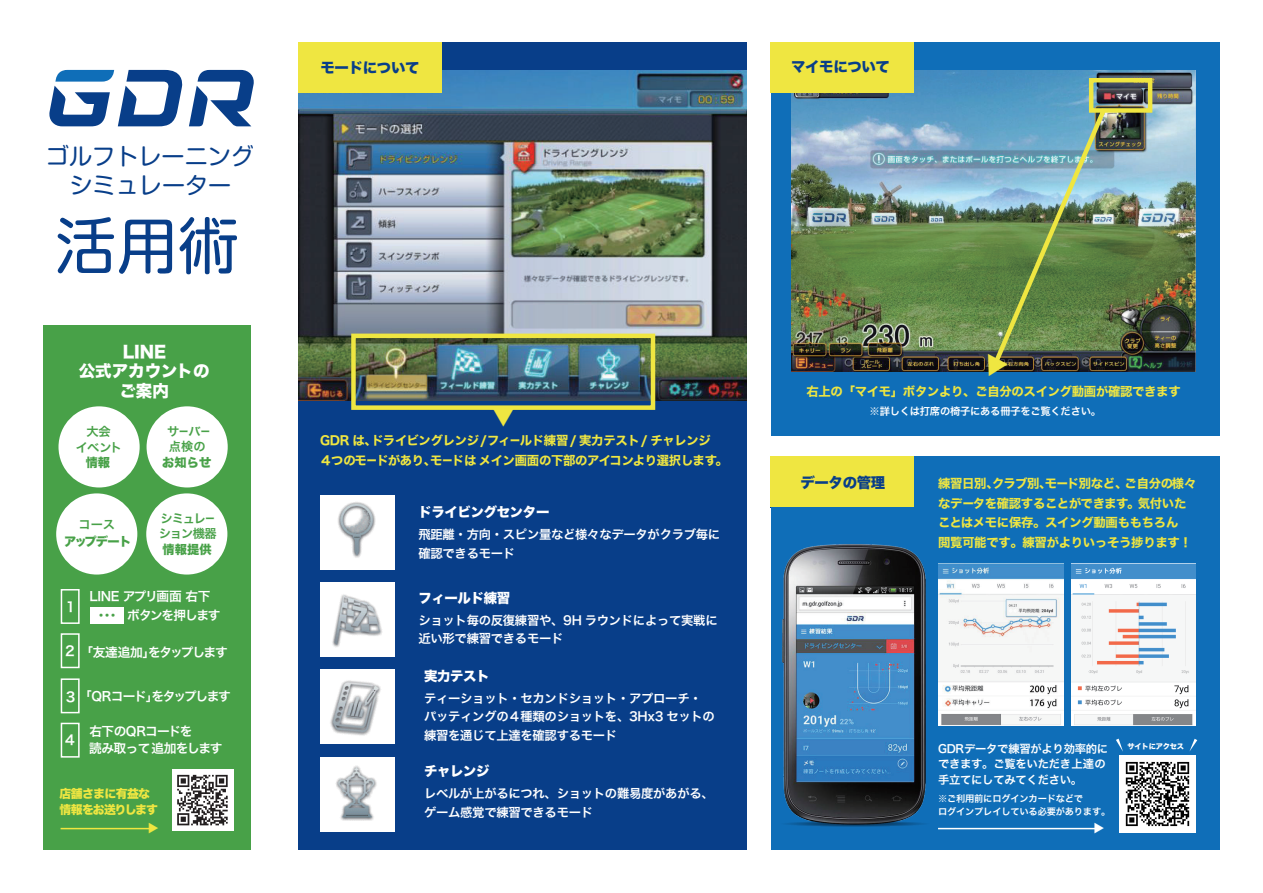
<style>
.page{position:relative;width:1263px;height:893px;background:#fff}
.page>*{position:absolute;margin:0;border:0;box-sizing:border-box;transform-origin:0 0}
.t1{font:61.2px "Shin M Go Pro";color:#083e89}
.t2{font:24.6px "Hira Kaku Std N W6";color:#efe641}
.t3{font:23.1px/28.7px "Shin M Go Pro";color:#083e89;text-align:center}
.t4{font:16.5px/19.6px "Hira Kaku Std N W8";color:#fff;text-align:center}
.t5{font:14.4px "Hira Kaku Std N W8";letter-spacing:-.025em;color:#083e89}
.t6{font:13.5px "Hira Kaku Std N W6";color:#fff}
.t7{font:13.35px "Hira Kaku Std N W8";letter-spacing:-.025em;color:#fff}
.t8{font:12.75px/18.3px "Hira Kaku Std N W6";letter-spacing:-.08em;color:#fff}
.t9{font:12.75px/16.6px "Hira Kaku Std N W6";letter-spacing:-.05em;color:#fff}
.t10{font:12.75px "Hira Kaku Std N W6";letter-spacing:-.1em;color:#fff}
.t11{font:12.3px/19.6px "Hira Kaku Std N W7";letter-spacing:-.025em;color:#efe641}
.t12{font:12.3px/18.6px "Hira Kaku Std N W6";letter-spacing:-.025em;color:#fff}
.t13{font:12.15px/15.3px "Hira Kaku Std N W6";letter-spacing:-.05em;color:#48a148;text-align:center}
.t14{font:12.15px "Hira Kaku Std N W8";letter-spacing:-.01em;color:#48a148}
.t15{font:12.15px/14.7px "Hira Kaku Std N W6";letter-spacing:-.08em;color:#48a148}
.t16{font:11.85px/15.5px "Hira Kaku Std N W8";letter-spacing:-.05em;color:#efe641}
.t17{font:11.85px "Hira Kaku Std N W8";color:#fff}
.t18{font:11.4px/15.5px "Hira Kaku Std N W6";letter-spacing:-.025em;color:#fff}
.t19{font:10.35px "Hira Kaku Std N W6";letter-spacing:-.025em;color:#fff}
.t20{font:9.3px/13.4px "Hira Kaku Std N W6";letter-spacing:-.025em;color:#fff}
.t21{font:7.2px "Hira Kaku Std N W8";letter-spacing:-.025em;color:#fff}
.s1{color:#48a148}
.s2{font-size:13.5px}
</style>
<div class="page">
<div style="left:771px;top:42px;width:448px;height:393px;background:#0f6eb8"></div>
<div style="left:298px;top:42px;width:449px;height:807px;background:#083e89"></div>
<img style="left:298px;top:70px;width:448px;height:330px">
<div style="left:351px;top:334px;width:304px;height:76px;border:4px solid #efe641"></div>
<div style="left:298px;top:42px;width:144px;height:51px;background:#efe641"></div>
<svg style="left:49px;top:70px;width:205px;height:56px"></svg>
<div style="left:771px;top:457px;width:448px;height:393px;background:#0f6eb8"></div>
<img style="left:782px;top:545px;width:144px;height:281px">
<img style="left:938px;top:563px;width:125px;height:162px">
<img style="left:1119px;top:755px;width:77px;height:77px">
<div style="left:320px;top:495px;width:75px;height:74px;background:#fff"></div>
<div style="left:320px;top:582px;width:75px;height:75px;background:#fff"></div>
<div style="left:320px;top:669px;width:75px;height:75px;background:#fff"></div>
<div style="left:320px;top:757px;width:75px;height:75px;background:#fff"></div>
<img style="left:338px;top:502px;width:38px;height:56px">
<img style="left:332px;top:594px;width:50px;height:53px">
<img style="left:330px;top:680px;width:51px;height:56px">
<img style="left:336px;top:766px;width:41px;height:55px">
<img style="left:1071px;top:564px;width:125px;height:162px">
<svg style="left:1189px;top:739px;width:8px;height:13px"></svg>
<svg style="left:1116px;top:739px;width:7px;height:13px"></svg>
<div style="left:43px;top:325px;width:208px;height:524px;background:#48a148"></div>
<div style="left:59px;top:406px;width:81px;height:81px;background:#fff;border-radius:50%"></div>
<div style="left:147px;top:406px;width:81px;height:81px;background:#fff;border-radius:50%"></div>
<div style="left:56px;top:493px;width:81px;height:82px;background:#fff;border-radius:50%"></div>
<div style="left:146px;top:493px;width:81px;height:82px;background:#fff;border-radius:50%"></div>
<div style="left:91px;top:607px;width:33px;height:16px;background:#fff"></div>
<div style="left:61px;top:589px;width:19px;height:35px;border:2px solid #fff"></div>
<div style="left:61px;top:633px;width:19px;height:35px;border:2px solid #fff"></div>
<div style="left:61px;top:678px;width:19px;height:35px;border:2px solid #fff"></div>
<div style="left:61px;top:723px;width:19px;height:35px;border:2px solid #fff"></div>
<img style="left:791px;top:70px;width:405px;height:302px">
<hr style="left:61px;top:828px;width:92px;height:1px;background:#efe641">
<hr style="left:938px;top:828px;width:160px;height:1px;background:#fff">
<div style="left:770px;top:42px;width:144px;height:51px;background:#efe641"></div>
<div style="left:770px;top:457px;width:144px;height:50px;background:#efe641"></div>
<div style="left:1089px;top:78px;width:63px;height:35px;border:4px solid #efe641"></div>
<div style="left:172px;top:769px;width:61px;height:61px;background:#fff"></div>
<svg style="left:177px;top:775px;width:51px;height:50px"></svg>
<img style="left:979px;top:104px;width:131px;height:268px">
<h3 class="t3" style="left:46px;top:139px;width:210px">ゴルフトレーニングシミュレーター</h3>
<h1 class="t1" style="left:55px;top:196px;width:185px">活用術</h1>
<h3 class="t4" style="left:79px;top:342px;width:132px">LINE<br>公式アカウントのご案内</h3>
<p class="t13" style="left:76px;top:424px;width:48px">大会<br>イベント</p>
<p class="t14" style="left:86px;top:455px;width:26px">情報</p>
<p class="t13" style="left:78px;top:517px;width:38px">コース</p>
<p class="t14" style="left:64px;top:534px;width:69px">アップデート</p>
<p class="t13" style="left:167px;top:425px;width:44px;line-height:14.7px;text-align:left">サーバー点検の</p>
<p class="t14" style="left:162px;top:456px;width:51px">お知らせ</p>
<p class="t15" style="left:159px;top:512px;width:59px">シミュレーション機器</p>
<p class="t14" style="left:163px;top:542px;width:51px">情報提供</p>
<p class="t6" style="left:66px;top:597px;width:11px">1</p>
<p class="t8" style="left:95px;top:588px;width:127px;text-indent:-5px">LINE アプリ画面 右下<span class="s1">・・・</span> ボタンを押します</p>
<p class="t8" style="left:65px;top:643px;width:164px"><span class="s2">2</span> 「友達追加」をタップします</p>
<p class="t10" style="left:66px;top:687px;width:167px"><span class="s2">3</span> 「QRコード」をタップします</p>
<p class="t9" style="left:77px;top:723px;width:147px;text-indent:13px">右下のQRコードを<br>　読み取って追加をします</p>
<p class="t6" style="left:65px;top:730px;width:11px">4</p>
<p class="t16" style="left:59px;top:786px;width:100px">店舗さまに有益な情報をお送りします</p>
<p class="t5" style="left:321px;top:60px;width:100px">モードについて</p>
<h2 class="t2" style="left:491px;top:396px;width:26px">▼</h2>
<p class="t11" style="left:320px;top:431px;width:410px">GDR は、ドライビングレンジ/フィールド練習/ 実力テスト/ チャレンジ<br>４つのモードがあり、モードはメイン画面の下部のアイコンより選択します。</p>
<p class="t7" style="left:418px;top:505px;width:133px">ドライビングセンター</p>
<p class="t12" style="left:418px;top:525px;width:303px">飛距離・方向・スピン量など様々なデータがクラブ毎に確認できるモード</p>
<p class="t7" style="left:418px;top:590px;width:93px">フィールド練習</p>
<p class="t12" style="left:418px;top:611px;width:301px">ショット毎の反復練習や、9H ラウンドによって実戦に近い形で練習できるモード</p>
<p class="t7" style="left:424px;top:668px;width:67px">実力テスト</p>
<p class="t12" style="left:424px;top:689px;width:292px">ティーショット・セカンドショット・アプローチ・パッティングの４種類のショットを、3Hx3 セットの練習を通じて上達を確認するモード</p>
<p class="t7" style="left:424px;top:764px;width:67px">チャレンジ</p>
<p class="t12" style="left:424px;top:785px;width:291px">レベルが上がるにつれ、ショットの難易度があがる、ゲーム感覚で練習できるモード</p>
<p class="t5" style="left:791px;top:59px;width:100px">マイモについて</p>
<p class="t11" style="left:806px;top:382px;width:376px">右上の「マイモ」ボタンより、ご自分のスイング動画が確認できます</p>
<p class="t19" style="left:870px;top:403px;width:233px">※詳しくは打席の椅子にある冊子をご覧ください。</p>
<p class="t5" style="left:800px;top:475px;width:86px">データの管理</p>
<p class="t11" style="left:938px;top:474px;width:260px">練習日別、クラブ別、モード別など、ご自分の様々なデータを確認することができます。気付いたことはメモに保存。スイング動画ももちろん<br>閲覧可能です。練習がよりいっそう捗ります！</p>
<p class="t18" style="left:938px;top:741px;width:172px">GDRデータで練習がより効率的にできます。ご覧をいただき上達の手立てにしてみてください。</p>
<p class="t20" style="left:938px;top:792px;width:174px">※ご利用前にログインカードなどで<br>ログインプレイしている必要があります。</p>
<p class="t21" style="left:1127px;top:742px;width:58px">サイトにアクセス</p>
<p class="t16" style="left:146px;top:834px;width:13px;rotate:-90deg">▼</p>
<p class="t17" style="left:1092px;top:834px;width:13px;rotate:-90deg">▼</p>
</div>
